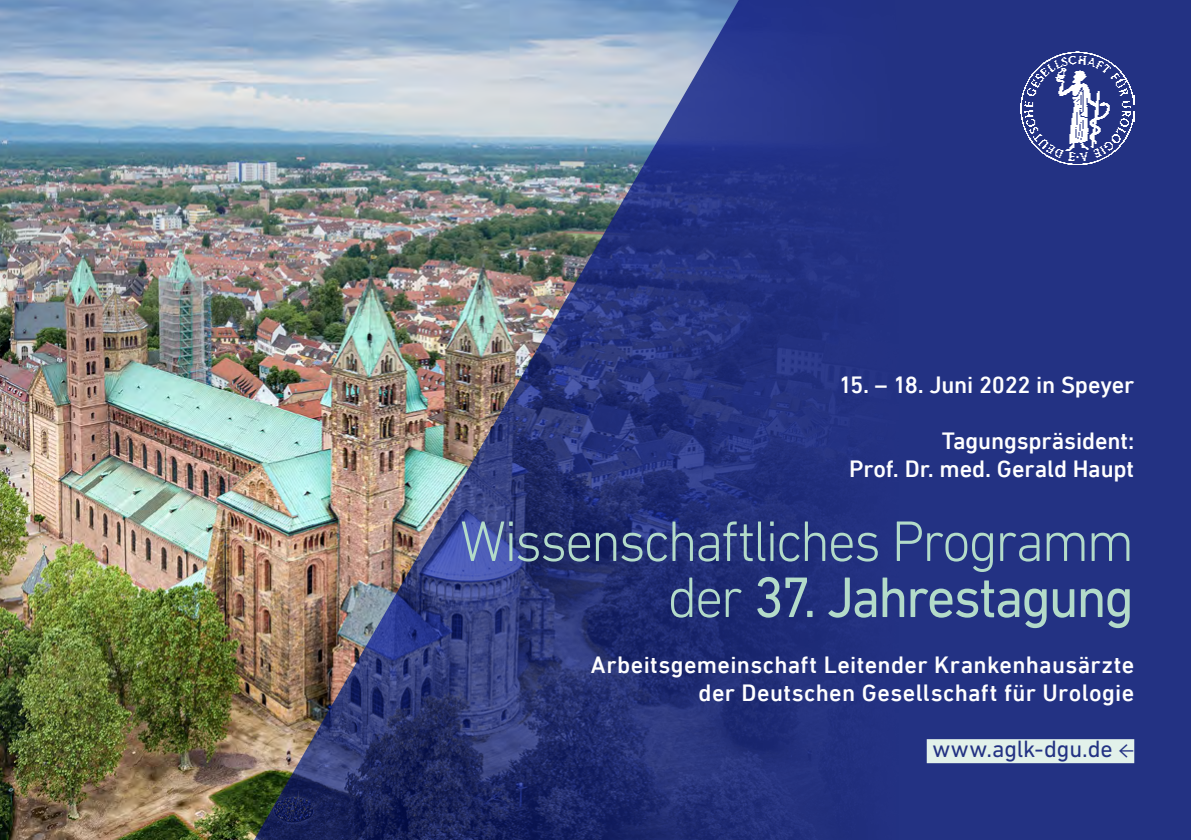
<style>
.page{position:relative;width:1191px;height:840px;background:#fff}
.page>*{position:absolute;margin:0;border:0;box-sizing:border-box;transform-origin:0 0}
.t1{font:300 58px/56px "DIN Next LT Pro";letter-spacing:-.045em;color:#b3dbc9;text-align:right}
.t2{font:500 24px/28px "DIN Next LT Pro";letter-spacing:.01em;color:#fff;text-align:right}
.t3{font:500 24px "DIN Next LT Pro";letter-spacing:-.01em;color:#fff}
.t4{font:24px "DIN Next LT Pro";letter-spacing:-.005em;color:#233283}
.s1{font-weight:400}
.s2{font-family:"Minion Pro"}
</style>
<div class="page">
<img style="left:0;top:0;width:252px;height:839px">
<img style="left:252px;top:0;width:939px;height:839px">
<img style="left:1020px;top:51px;width:114px;height:113px">
<div style="left:926px;top:738px;width:208px;height:24px;background:#e2f1ea"></div>
<p class="t3" style="left:838px;top:370px;width:297px">15. – 18. Juni 2022 in Speyer</p>
<p class="t2" style="left:849px;top:426px;width:287px">Tagungspräsident:<br>Prof. Dr. med. Gerald Haupt</p>
<h1 class="t1" style="left:460px;top:512px;width:675px">Wissenschaftliches Programm der <span class="s1">37. Jahrestagung</span></h1>
<p class="t2" style="left:591px;top:650px;width:545px">Arbeitsgemeinschaft Leitender Krankenhausärzte der Deutschen Gesellschaft für Urologie</p>
<p class="t4" style="left:932px;top:734px;width:203px">www.aglk-dgu.de <span class="s2">←</span></p>
</div>
